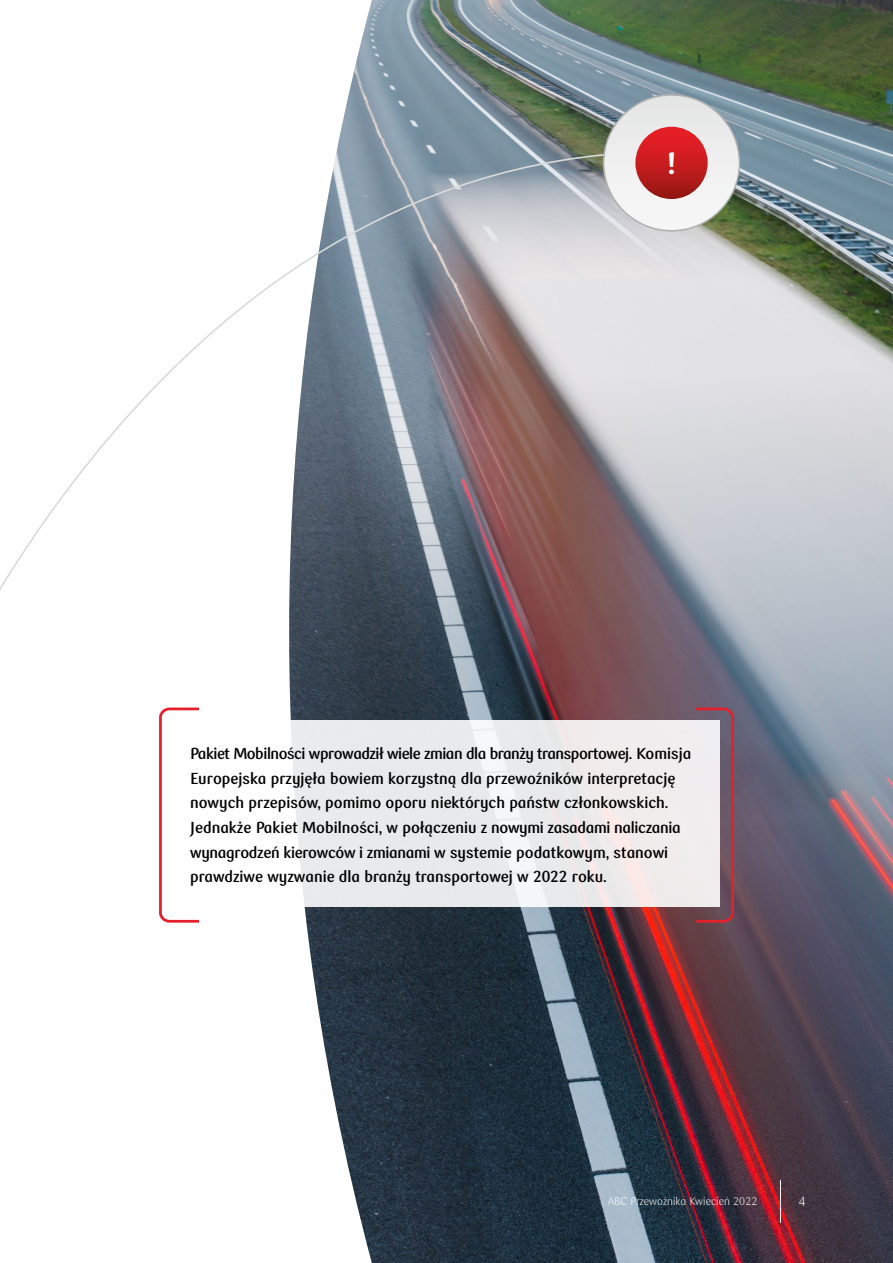
<style>
.page{position:relative;width:893px;height:1263px;background:#fff}
.page>*{position:absolute;margin:0;border:0;box-sizing:border-box;transform-origin:0 0}
.t1{font:900 30.6px "PKO Bank Polski";color:#fff}
.t2{font:700 15.75px/24.6px "PKO Bank Polski";color:#000}
.t3{font:300 13.5px "PKO Bank Polski";color:#fff}
.t4{font:300 10.95px "PKO Bank Polski";letter-spacing:.01em;color:#fff}
</style>
<div class="page">
<img style="left:306px;top:0;width:587px;height:1263px">
<svg style="left:0;top:151px;width:627px;height:555px"></svg>
<div style="left:604px;top:95px;width:135px;height:136px;background:#efefef;border-radius:68px"></div>
<hr style="left:780px;top:1180px;width:1px;height:43px;background:#fff">
<svg style="left:159px;top:706px;width:576px;height:218px"></svg>
<div style="left:635px;top:127px;width:73px;height:72px;background:linear-gradient(to bottom,#f01e27,#9a1d18);border-radius:36px"></div>
<h1 class="t1" style="left:667px;top:146px;width:10px">!</h1>
<p class="t2" style="left:190px;top:741px;width:503px">Pakiet Mobilności wprowadził wiele zmian dla branży transportowej. Komisja Europejska przyjęła bowiem korzystną dla przewoźników interpretację nowych przepisów, pomimo oporu niektórych państw członkowskich.<br>Jednakże Pakiet Mobilności, w połączeniu z nowymi zasadami naliczania wynagrodzeń kierowców i zmianami w systemie podatkowym, stanowi prawdziwe wyzwanie dla branży transportowej w 2022 roku.</p>
<p class="t4" style="left:608px;top:1195px;width:151px">ABC Przewoźnika Kwiecień 2022</p>
<p class="t3" style="left:798px;top:1194px;width:9px">4</p>
</div>
